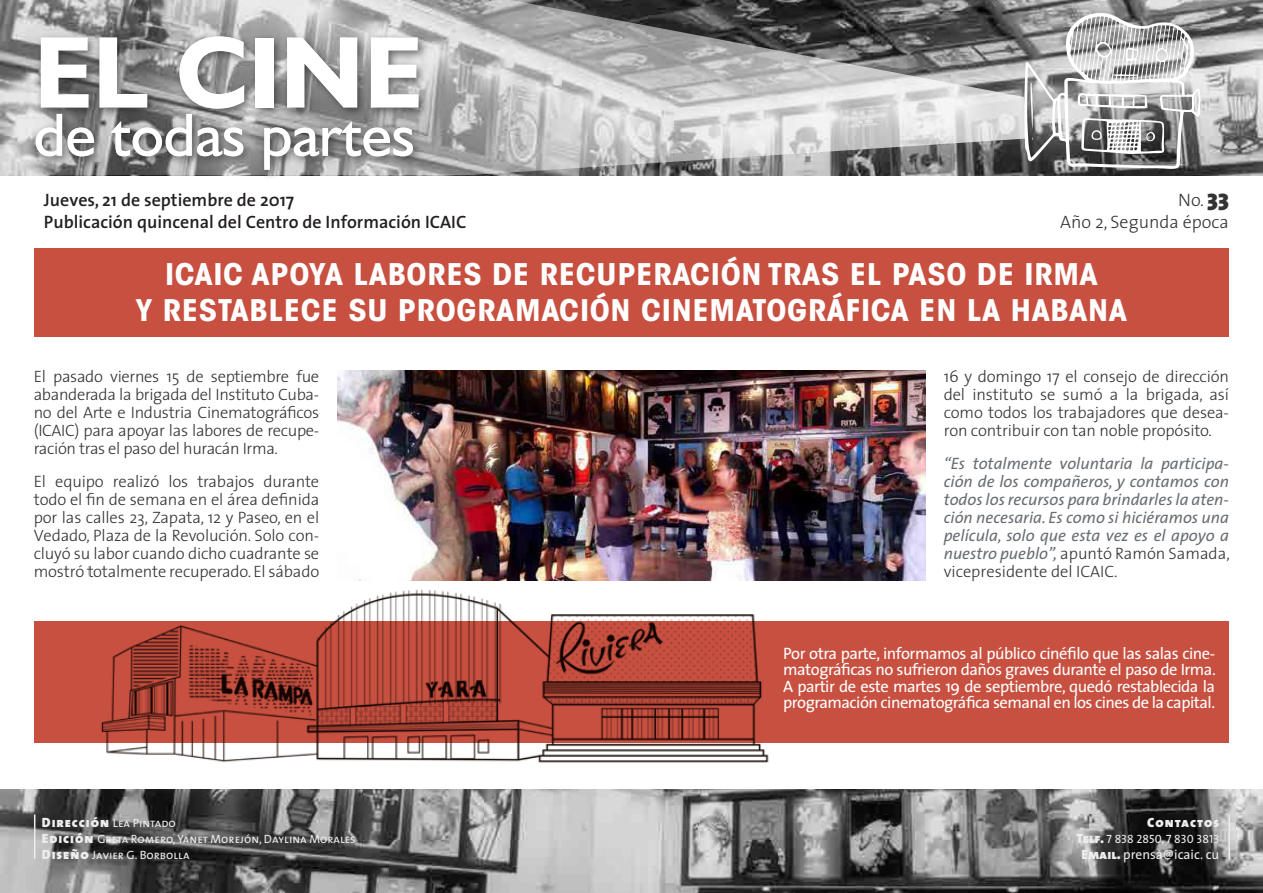
<style>
.page{position:relative;width:1263px;height:893px;background:#fff}
.page>*{position:absolute;margin:0;border:0;box-sizing:border-box;transform-origin:0 0}
.t1{font:700 102.3px "Humanist 521 BT";color:#fff}
.t2{font:61.35px "Humanist 521 BT";color:#fff}
.t3{font:700 condensed 29.55px/35.7px "ITC Avant Garde Std";letter-spacing:.02em;color:#fff;text-align:center;scale:1.11 1}
.t4{font:600 18px/21.6px "The Sans";color:#231f20}
.t5{font:300 18px/21.6px "The Sans";color:#333;text-align:right}
.t6{font:300 16.5px/18px "The Sans";letter-spacing:-.01em;color:#333;text-align:justify}
.t7{font:italic 16.5px/18px "The Sans";color:#686d72;text-align:justify}
.t8{font:16.5px/16.5px "The Sans";letter-spacing:-.03em;color:#fff;text-align:justify}
.t9{font:13.5px "The Sans";color:#ededed}
.t10{font:13.5px "The Sans Black Caps";letter-spacing:.07em;color:#ededed}
.t11{font:12px/16.2px "The Sans Regular Caps";color:#ededed}
.s1{font-weight:900;font-size:24px}
.s2{font-family:"The Sans Black Caps";font-size:13.5px}
.s3{font-weight:300;font-style:normal;color:#333}
.s4{font-family:"The Sans Black Caps"}
</style>
<div class="page">
<div style="left:34px;top:621px;width:1195px;height:121px;background:#c85040"></div>
<div style="left:34px;top:248px;width:1195px;height:88px;background:#c85040"></div>
<img style="left:1px;top:0;width:1262px;height:176px">
<svg style="left:0;top:0;width:1025px;height:175px;background:#a5a5a5"></svg>
<svg style="left:1024px;top:12px;width:177px;height:157px"></svg>
<img style="left:1px;top:790px;width:1261px;height:103px">
<div style="left:31px;top:31px;width:399px;height:150px;background:#231f20;opacity:.62"></div>
<hr style="left:34px;top:814px;width:1px;height:45px;background:#ededed">
<hr style="left:1228px;top:814px;width:2px;height:45px;background:#ededed">
<img style="left:338px;top:370px;width:588px;height:210px">
<img style="left:91px;top:562px;width:693px;height:201px">
<h1 class="t1" style="left:34px;top:9px;width:390px">EL CINE</h1>
<h2 class="t2" style="left:34px;top:97px;width:382px">de todas partes</h2>
<p class="t4" style="left:44px;top:189px;width:424px">Jueves, 21 de septiembre de 2017<br>Publicación quincenal del Centro de Información ICAIC</p>
<p class="t5" style="left:1060px;top:189px;width:170px">No. <span class="s1">33<br></span>Año 2, Segunda época</p>
<h3 class="t3" style="left:136px;top:256px;width:894px">ICAIC APOYA LABORES DE RECUPERACIÓN TRAS EL PASO DE IRMA<br>Y RESTABLECE SU PROGRAMACIÓN CINEMATOGRÁFICA EN LA HABANA</h3>
<p class="t6" style="left:34px;top:367px;width:287px">El pasado viernes 15 de septiembre fue abanderada la brigada del Instituto Cuba&shy;no del Arte e Industria Cinematográficos (ICAIC) para apoyar las labores de recupe&shy;ración tras el paso del huracán Irma.</p>
<p class="t6" style="left:34px;top:472px;width:287px">El equipo realizó los trabajos durante todo el fin de semana en el área definida por las calles 23, Zapata, 12 y Paseo, en el Vedado, Plaza de la Revolución. Solo con&shy;cluyó su labor cuando dicho cuadrante se mostró totalmente recuperado. El sábado</p>
<p class="t11" style="left:42px;top:815px;width:315px"><span class="s2">Dirección</span> Lea Pintado<br><span class="s2">Edición</span> Greta Romero, Yanet Morejón, Daylina Morales<br><span class="s2">Diseño</span> Javier G. Borbolla</p>
<p class="t6" style="left:944px;top:367px;width:287px">16 y domingo 17 el consejo de dirección del instituto se sumó a la brigada, así como todos los trabajadores que desea&shy;ron contribuir con tan noble propósito.</p>
<p class="t7" style="left:944px;top:454px;width:287px">“Es totalmente voluntaria la participa&shy;ción de los compañeros, y contamos con todos los recursos para brindarles la aten&shy;ción necesaria. Es como si hiciéramos una película, solo que esta vez es el apoyo a nuestro pueblo”, <span class="s3">apuntó Ramón Samada, vicepresidente del ICAIC.</span></p>
<p class="t8" style="left:783px;top:645px;width:434px">Por otra parte, informamos al público cinéfilo que las salas cine&shy;matográficas no sufrieron daños graves durante el paso de Irma.<br>A partir de este martes 19 de septiembre, quedó restablecida la programación cinematográfica semanal en los cines de la capital.</p>
<p class="t10" style="left:1147px;top:810px;width:74px">Contactos</p>
<p class="t11" style="left:1076px;top:831px;width:144px"><span class="s2">Telf.</span> 7 838 2850, 7 830 3813</p>
<p class="t9" style="left:1081px;top:843px;width:139px"><span class="s4">Email.</span> prensa@icaic. cu</p>
</div>
